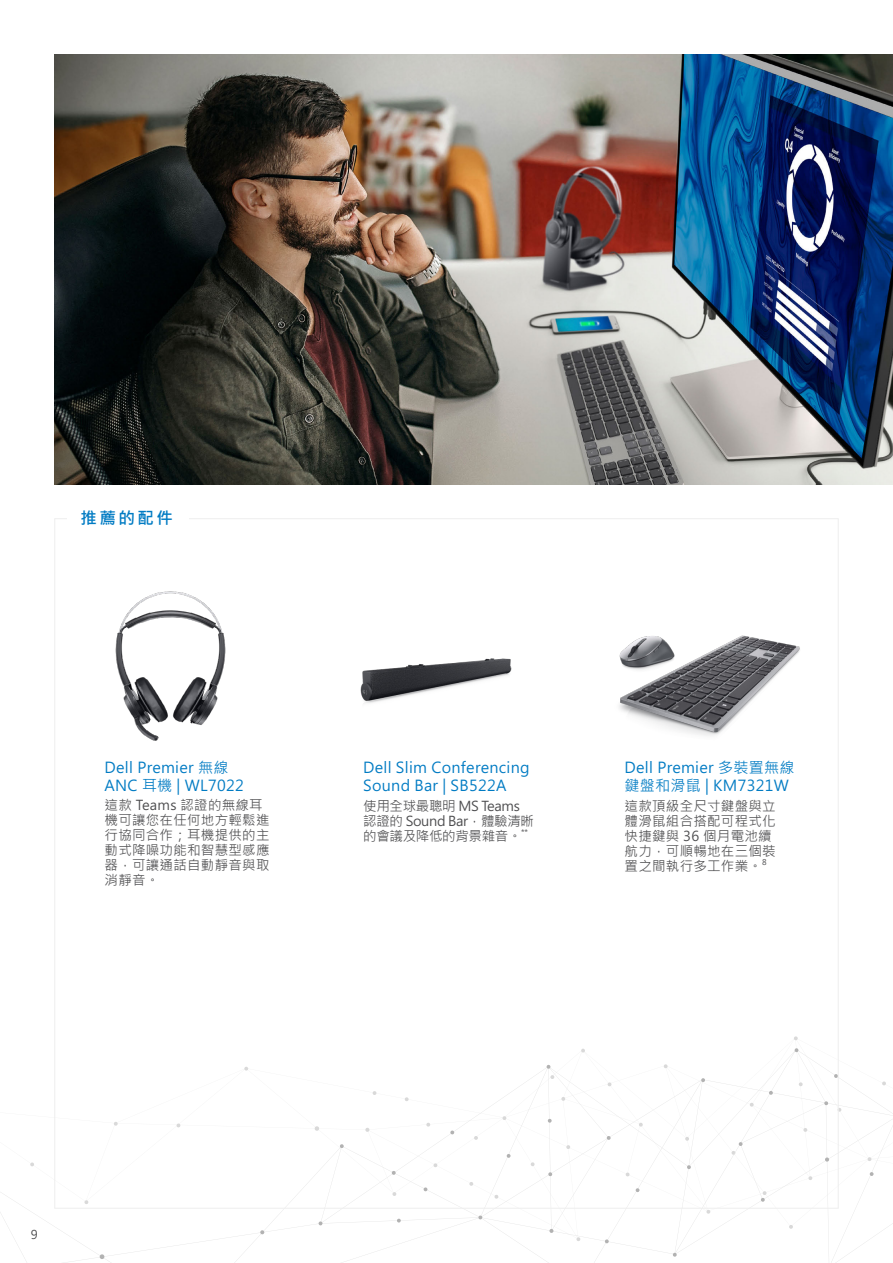
<style>
.page{position:relative;width:893px;height:1263px;background:#fff}
.page>*{position:absolute;margin:0;border:0;box-sizing:border-box;transform-origin:0 0}
.t1{font:700 16.5px "Microsoft Jheng Hei";letter-spacing:.15em;color:#007bc3}
.t2{font:15px/18px "Microsoft Jheng Hei";letter-spacing:.02em;color:#007bc3}
.t3{font:13.5px/15px "Microsoft Jheng Hei";letter-spacing:.02em;color:#4d4d4f}
.t4{font:13.5px/15px "Microsoft Jheng Hei";letter-spacing:-.025em;color:#4d4d4f}
.t5{font:12px "Microsoft Jheng Hei";color:#4d4d4f}
.t6{font:7.8px "Microsoft Jheng Hei";color:#4d4d4f}
</style>
<div class="page">
<svg style="left:0;top:1036px;width:893px;height:227px"></svg>
<svg style="left:673px;top:1253px;width:4px;height:4px"></svg>
<svg style="left:769px;top:1091px;width:4px;height:4px"></svg>
<svg style="left:834px;top:1074px;width:3px;height:4px"></svg>
<svg style="left:825px;top:1157px;width:4px;height:5px"></svg>
<svg style="left:824px;top:1101px;width:4px;height:4px"></svg>
<svg style="left:701px;top:1078px;width:4px;height:4px"></svg>
<svg style="left:794px;top:1048px;width:4px;height:4px"></svg>
<svg style="left:546px;top:1065px;width:4px;height:4px"></svg>
<svg style="left:605px;top:1239px;width:4px;height:4px"></svg>
<svg style="left:548px;top:1172px;width:4px;height:4px"></svg>
<svg style="left:392px;top:1171px;width:4px;height:4px"></svg>
<svg style="left:260px;top:1230px;width:4px;height:4px"></svg>
<svg style="left:100px;top:1254px;width:4px;height:5px"></svg>
<svg style="left:549px;top:1229px;width:5px;height:4px"></svg>
<svg style="left:607px;top:1136px;width:4px;height:4px"></svg>
<svg style="left:761px;top:1191px;width:5px;height:11px"></svg>
<svg style="left:318px;top:1221px;width:5px;height:4px"></svg>
<svg style="left:340px;top:1144px;width:4px;height:4px"></svg>
<svg style="left:450px;top:1130px;width:4px;height:4px"></svg>
<svg style="left:478px;top:1215px;width:4px;height:4px"></svg>
<svg style="left:397px;top:1218px;width:4px;height:4px"></svg>
<svg style="left:687px;top:1165px;width:4px;height:4px"></svg>
<svg style="left:731px;top:1142px;width:12px;height:13px"></svg>
<svg style="left:870px;top:1172px;width:4px;height:4px"></svg>
<svg style="left:636px;top:1188px;width:4px;height:4px"></svg>
<svg style="left:507px;top:1154px;width:4px;height:4px"></svg>
<svg style="left:548px;top:1119px;width:4px;height:4px"></svg>
<svg style="left:424px;top:1187px;width:4px;height:4px"></svg>
<img style="left:115px;top:591px;width:111px;height:150px">
<img style="left:619px;top:635px;width:181px;height:101px">
<img style="left:360px;top:658px;width:152px;height:45px">
<img style="left:54px;top:54px;width:839px;height:431px">
<p class="t1" style="left:81px;top:508px;width:94px">推薦的配件</p>
<p class="t2" style="left:105px;top:758px;width:141px">Dell Premier 無線<br>ANC 耳機 | WL7022</p>
<p class="t3" style="left:105px;top:798px;width:166px">這款 Teams 認證的無線耳機可讓您在任何地方輕鬆進行協同合作；耳機提供的主動式降噪功能和智慧型感應器，可讓通話自動靜音與取消靜音。</p>
<p class="t2" style="left:363px;top:758px;width:168px">Dell Slim Conferencing<br>Sound Bar | SB522A</p>
<p class="t4" style="left:363px;top:799px;width:172px">使用全球最聰明 MS Teams認證的 Sound Bar，體驗清晰的會議及降低的背景雜音。</p>
<p class="t6" style="left:521px;top:827px;width:8px">**</p>
<p class="t2" style="left:625px;top:758px;width:171px">Dell Premier 多裝置無線鍵盤和滑鼠 | KM7321W</p>
<p class="t3" style="left:625px;top:799px;width:153px">這款頂級全尺寸鍵盤與立體滑鼠組合搭配可程式化快捷鍵與 36 個月電池續航力，可順暢地在三個裝置之間執行多工作業。</p>
<p class="t6" style="left:762px;top:857px;width:6px">8</p>
<p class="t5" style="left:31px;top:1227px;width:8px">9</p>
</div>
